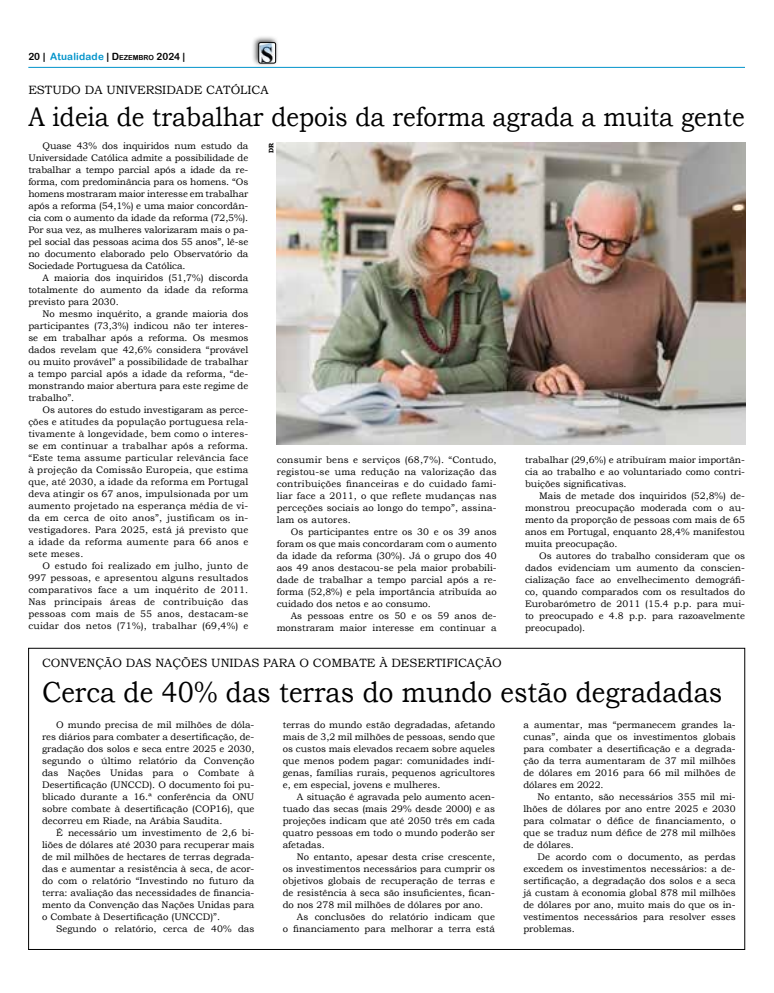
<style>
.page{position:relative;width:774px;height:993px;background:#fff}
.page>*{position:absolute;margin:0;border:0;box-sizing:border-box;transform-origin:0 0}
.t1{font:29px "Bookman Old Style";color:#000;scale:.9 1}
.t2{font:27px "Bookman Old Style";color:#000;scale:.9 1}
.t3{font:12px "Bookman Old Style";color:#000}
.t4{font:10px "Arial Rounded MT Bold";letter-spacing:.02em;color:#0093ca}
.t5{font:10px "Arial Rounded MT Bold";color:#000}
.t6{font:9.5px/12px "Bookman Old Style";color:#000;text-align:justify}
.t7{font:700 6.5px "Bookman Old Style";color:#000}
.s1{color:#000}
.s2{font-size:7px;color:#000}
</style>
<div class="page">
<div style="left:251px;top:35px;width:28px;height:31px;background:#000;opacity:.75"></div>
<img style="left:259px;top:43px;width:17px;height:20px">
<div style="left:259px;top:43px;width:17px;height:20px;border:1px solid #000;border-radius:2px"></div>
<hr style="left:28px;top:67px;width:717px;height:1px;background:#0093ca">
<img style="left:277px;top:143px;width:469px;height:301px">
<p class="t5" style="left:28px;top:51px;width:19px">20 |</p>
<p class="t4" style="left:50px;top:51px;width:137px">Atualidade <span class="s1">| D</span><span class="s2">EZEMBRO</span> <span class="s1">2024</span> <span class="s1">|</span></p>
<p class="t3" style="left:28px;top:82px;width:242px">ESTUDO DA UNIVERSIDADE CATÓLICA</p>
<h2 class="t2" style="left:28px;top:99px;width:797px">A ideia de trabalhar depois da reforma agrada a muita gente</h2>
<p class="t6" style="left:28px;top:139px;width:221px;text-indent:14px">Quase 43% dos inquiridos num estudo da Universidade Católica admite a possibilidade de trabalhar a tempo parcial após a idade da re&shy;forma, com predominância para os homens. “Os homens mostraram maior interesse em trabalhar após a reforma (54,1%) e uma maior concordân&shy;cia com o aumento da idade da reforma (72,5%).<br>Por sua vez, as mulheres valorizaram mais o pa&shy;pel social das pessoas acima dos 55 anos”, lê-se no documento elaborado pelo Observatório da Sociedade Portuguesa da Católica.</p>
<p class="t6" style="left:28px;top:271px;width:221px;text-indent:14px">A maioria dos inquiridos (51,7%) discorda totalmente do aumento da idade da reforma previsto para 2030.</p>
<p class="t6" style="left:28px;top:307px;width:221px;text-indent:14px">No mesmo inquérito, a grande maioria dos participantes (73,3%) indicou não ter interes&shy;se em trabalhar após a reforma. Os mesmos dados revelam que 42,6% considera “provável ou muito provável” a possibilidade de trabalhar a tempo parcial após a idade da reforma, “de&shy;monstrando maior abertura para este regime de trabalho”.</p>
<p class="t6" style="left:28px;top:403px;width:221px;text-indent:14px">Os autores do estudo investigaram as perce&shy;ções e atitudes da população portuguesa rela&shy;tivamente à longevidade, bem como o interes&shy;se em continuar a trabalhar após a reforma. “Este tema assume particular relevância face à projeção da Comissão Europeia, que estima que, até 2030, a idade da reforma em Portugal deva atingir os 67 anos, impulsionada por um aumento projetado na esperança média de vi&shy;da em cerca de oito anos”, justificam os in&shy;vestigadores. Para 2025, está já previsto que a idade da reforma aumente para 66 anos e sete meses.</p>
<p class="t6" style="left:28px;top:559px;width:221px;text-indent:14px">O estudo foi realizado em julho, junto de 997 pessoas, e apresentou alguns resultados comparativos face a um inquérito de 2011.<br>Nas principais áreas de contribuição das pessoas com mais de 55 anos, destacam-se cuidar dos netos (71%), trabalhar (69,4%) e</p>
<p class="t7" style="left:267px;top:153px;width:12px;rotate:-90deg">DR</p>
<p class="t6" style="left:277px;top:453px;width:221px">consumir bens e serviços (68,7%). “Contudo, registou-se uma redução na valorização das contribuições financeiras e do cuidado fami&shy;liar face a 2011, o que reflete mudanças nas perceções sociais ao longo do tempo”, assina&shy;lam os autores.</p>
<p class="t6" style="left:277px;top:525px;width:221px;text-indent:14px">Os participantes entre os 30 e os 39 anos foram os que mais concordaram com o aumento da idade da reforma (30%). Já o grupo dos 40 aos 49 anos destacou-se pela maior probabili&shy;dade de trabalhar a tempo parcial após a re&shy;forma (52,8%) e pela importância atribuída ao cuidado dos netos e ao consumo.</p>
<p class="t6" style="left:277px;top:609px;width:221px;text-align:right">As pessoas entre os 50 e os 59 anos de&shy;monstraram maior interesse em continuar a</p>
<p class="t6" style="left:525px;top:453px;width:221px">trabalhar (29,6%) e atribuíram maior importân&shy;cia ao trabalho e ao voluntariado como contri&shy;buições significativas.</p>
<p class="t6" style="left:525px;top:489px;width:221px;text-indent:14px">Mais de metade dos inquiridos (52,8%) de&shy;monstrou preocupação moderada com o au&shy;mento da proporção de pessoas com mais de 65 anos em Portugal, enquanto 28,4% manifestou muita preocupação.</p>
<p class="t6" style="left:525px;top:549px;width:221px;text-indent:14px">Os autores do trabalho consideram que os dados evidenciam um aumento da conscien&shy;cialização face ao envelhecimento demográfi&shy;co, quando comparados com os resultados do Eurobarómetro de 2011 (15.4 p.p. para mui&shy;to preocupado e 4.8 p.p. para razoavelmente preocupado).</p>
<p class="t3" style="left:42px;top:655px;width:461px">CONVENÇÃO DAS NAÇÕES UNIDAS PARA O COMBATE À DESERTIFICAÇÃO</p>
<h1 class="t1" style="left:42px;top:672px;width:757px">Cerca de 40% das terras do mundo estão degradadas</h1>
<p class="t6" style="left:42px;top:718px;width:214px;text-indent:14px">O mundo precisa de mil milhões de dóla&shy;res diários para combater a desertificação, de&shy;gradação dos solos e seca entre 2025 e 2030, segundo o último relatório da Convenção das Nações Unidas para o Combate à Desertificação (UNCCD). O documento foi pu&shy;blicado durante a 16.ª conferência da ONU sobre combate à desertificação (COP16), que decorreu em Riade, na Arábia Saudita.</p>
<p class="t6" style="left:42px;top:826px;width:214px;text-indent:14px">É necessário um investimento de 2,6 bi&shy;liões de dólares até 2030 para recuperar mais de mil milhões de hectares de terras degrada&shy;das e aumentar a resistência à seca, de acor&shy;do com o relatório “Investindo no futuro da terra: avaliação das necessidades de financia&shy;mento da Convenção das Nações Unidas para o Combate à Desertificação (UNCCD)”.</p>
<p class="t6" style="left:56px;top:922px;width:200px">Segundo o relatório, cerca de 40% das</p>
<p class="t6" style="left:283px;top:718px;width:214px">terras do mundo estão degradadas, afetando mais de 3,2 mil milhões de pessoas, sendo que os custos mais elevados recaem sobre aqueles que menos podem pagar: comunidades indí&shy;genas, famílias rurais, pequenos agricultores e, em especial, jovens e mulheres.</p>
<p class="t6" style="left:283px;top:790px;width:214px;text-indent:14px">A situação é agravada pelo aumento acen&shy;tuado das secas (mais 29% desde 2000) e as projeções indicam que até 2050 três em cada quatro pessoas em todo o mundo poderão ser afetadas.</p>
<p class="t6" style="left:283px;top:850px;width:214px;text-indent:14px">No entanto, apesar desta crise crescente, os investimentos necessários para cumprir os objetivos globais de recuperação de terras e de resistência à seca são insuficientes, fican&shy;do nos 278 mil milhões de dólares por ano.</p>
<p class="t6" style="left:283px;top:910px;width:214px;text-align:right">As conclusões do relatório indicam que<br>o financiamento para melhorar a terra está</p>
<p class="t6" style="left:523px;top:718px;width:214px">a aumentar, mas “permanecem grandes la&shy;cunas”, ainda que os investimentos globais para combater a desertificação e a degrada&shy;ção da terra aumentaram de 37 mil milhões de dólares em 2016 para 66 mil milhões de dólares em 2022.</p>
<p class="t6" style="left:523px;top:790px;width:214px;text-indent:14px">No entanto, são necessários 355 mil mi&shy;lhões de dólares por ano entre 2025 e 2030 para colmatar o défice de financiamento, o que se traduz num défice de 278 mil milhões de dólares.</p>
<p class="t6" style="left:523px;top:850px;width:214px;text-indent:14px">De acordo com o documento, as perdas excedem os investimentos necessários: a de&shy;sertificação, a degradação dos solos e a seca já custam à economia global 878 mil milhões de dólares por ano, muito mais do que os in&shy;vestimentos necessários para resolver esses problemas.</p>
</div>
